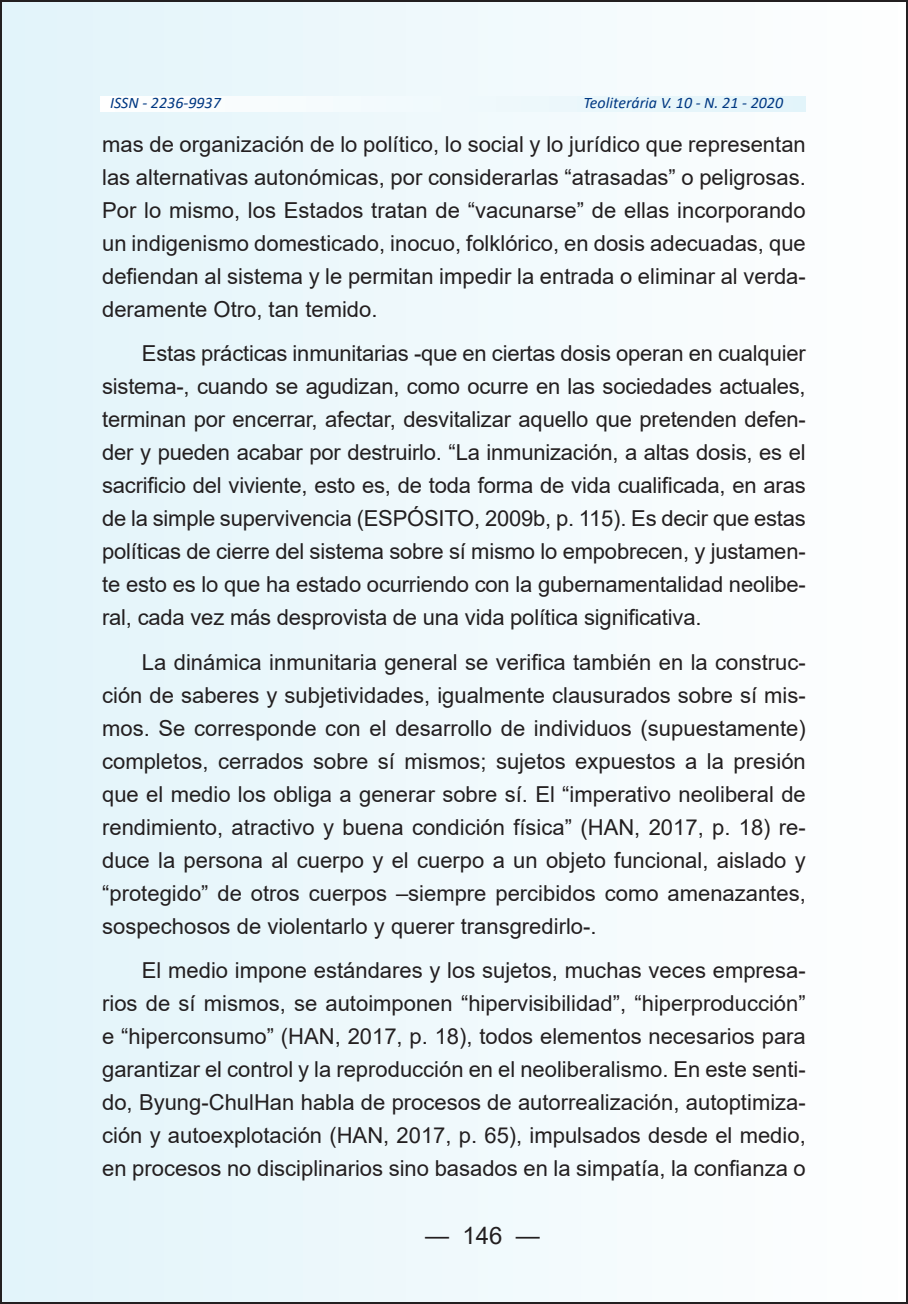
<style>
.page{position:relative;width:908px;height:1304px;background:#fff}
.page>*{position:absolute;margin:0;border:0;box-sizing:border-box;transform-origin:0 0}
.t1{font:24px "Arial";color:#231f20}
.t2{font:22px/33px "Arial";color:#231f20;text-align:justify}
.t3{font:italic 16px "Calibri";color:#003882}
</style>
<div class="page">
<div style="left:1px;top:1px;width:905px;height:1302px;background:linear-gradient(to right,#e2f4fa,#fefefe)"></div>
<svg style="left:100px;top:96px;width:705px;height:15px"></svg>
<p class="t3" style="left:110px;top:92px;width:112px">ISSN - 2236-9937</p>
<p class="t3" style="left:583px;top:92px;width:201px">Teoliterária V. 10 - N. 21 - 2020</p>
<p class="t2" style="left:102px;top:128px;width:704px">mas de organización de lo político, lo social y lo jurídico que representan las alternativas autonómicas, por considerarlas “atrasadas” o peligrosas.<br>Por lo mismo, los Estados tratan de “vacunarse” de ellas incorporando un indigenismo domesticado, inocuo, folklórico, en dosis adecuadas, que defiendan al sistema y le permitan impedir la entrada o eliminar al verda&shy;deramente Otro, tan temido.</p>
<p class="t2" style="left:102px;top:337px;width:704px;text-indent:40px">Estas prácticas inmunitarias -que en ciertas dosis operan en cualquier sistema-, cuando se agudizan, como ocurre en las sociedades actuales, terminan por encerrar, afectar, desvitalizar aquello que pretenden defen&shy;der y pueden acabar por destruirlo. “La inmunización, a altas dosis, es el sacrificio del viviente, esto es, de toda forma de vida cualificada, en aras de la simple supervivencia (ESPÓSITO, 2009b, p. 115). Es decir que estas políticas de cierre del sistema sobre sí mismo lo empobrecen, y justamen&shy;te esto es lo que ha estado ocurriendo con la gubernamentalidad neolibe&shy;ral, cada vez más desprovista de una vida política significativa.</p>
<p class="t2" style="left:102px;top:645px;width:705px;text-indent:40px">La dinámica inmunitaria general se verifica también en la construc&shy;ción de saberes y subjetividades, igualmente clausurados sobre sí mis&shy;mos. Se corresponde con el desarrollo de individuos (supuestamente) completos, cerrados sobre sí mismos; sujetos expuestos a la presión que el medio los obliga a generar sobre sí. El “imperativo neoliberal de rendimiento, atractivo y buena condición física” (HAN, 2017, p. 18) re&shy;duce la persona al cuerpo y el cuerpo a un objeto funcional, aislado y “protegido” de otros cuerpos –siempre percibidos como amenazantes, sospechosos de violentarlo y querer transgredirlo-.</p>
<p class="t2" style="left:102px;top:954px;width:704px;text-indent:40px">El medio impone estándares y los sujetos, muchas veces empresa&shy;rios de sí mismos, se autoimponen “hipervisibilidad”, “hiperproducción” e “hiperconsumo” (HAN, 2017, p. 18), todos elementos necesarios para garantizar el control y la reproducción en el neoliberalismo. En este senti&shy;do, Byung-ChulHan habla de procesos de autorrealización, autoptimiza&shy;ción y autoexplotación (HAN, 2017, p. 65), impulsados desde el medio, en procesos no disciplinarios sino basados en la simpatía, la confianza o</p>
<p class="t1" style="left:425px;top:1218px;width:116px">— 146 —</p>
</div>
